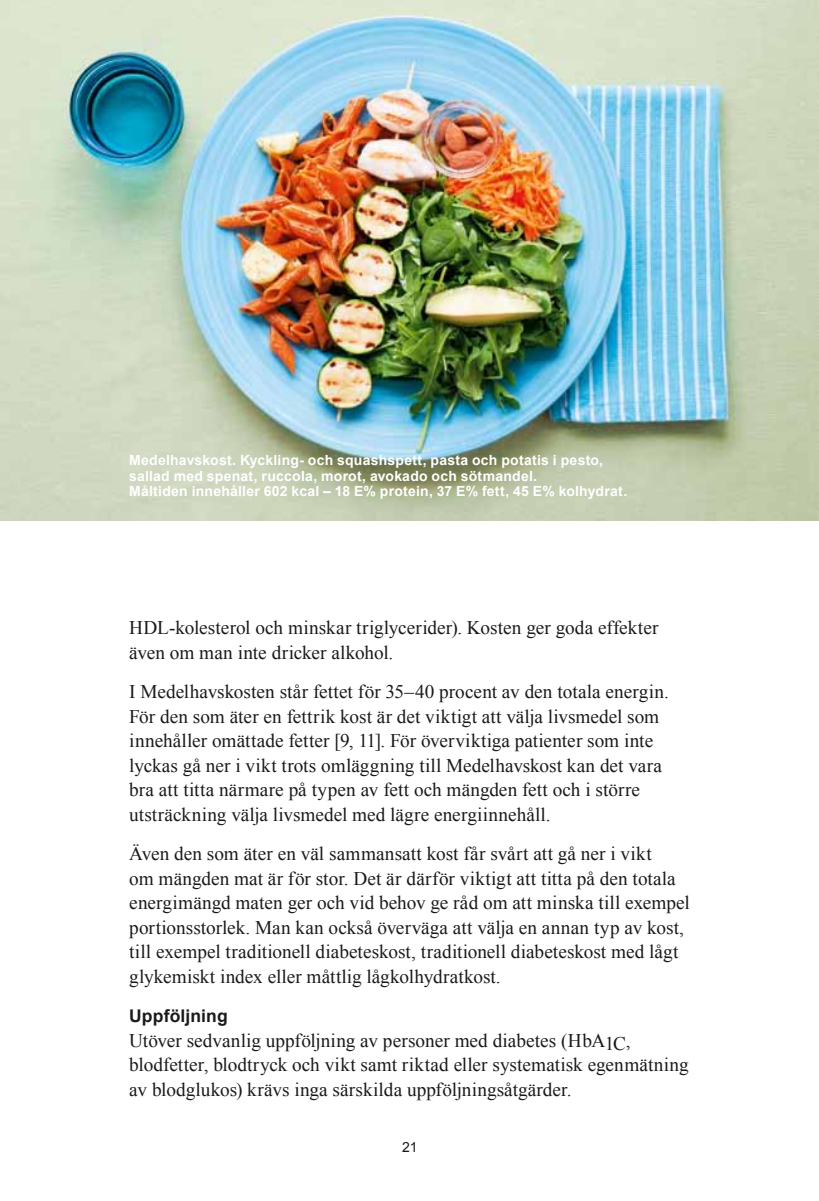
<style>
.page{position:relative;width:819px;height:1201px;background:#fff}
.page>*{position:absolute;margin:0;border:0;box-sizing:border-box;transform-origin:0 0}
.t1{font:19.25px/24.5px "Times New Roman";letter-spacing:.005em;color:#1b1a19}
.t2{font:700 17.5px "Arial";letter-spacing:.005em;color:#1b1a19}
.t3{font:700 14px/15.8px "Arial";letter-spacing:.015em;color:#fff}
.t4{font:14px "Arial";color:#1b1a19}
</style>
<div class="page">
<img style="left:0;top:0;width:819px;height:520px">
<p class="t3" style="left:129px;top:452px;width:499px">Medelhavskost. Kyckling- och squashspett, pasta och potatis i pesto, sallad med spenat, ruccola, morot, avokado och sötmandel.<br>Måltiden innehåller 602 kcal – 18 E% protein, 37 E% fett, 45 E% kolhydrat.</p>
<p class="t1" style="left:129px;top:615px;width:530px">HDL-kolesterol och minskar triglycerider). Kosten ger goda effekter även om man inte dricker alkohol.</p>
<p class="t1" style="left:129px;top:679px;width:541px">I Medelhavskosten står fettet för 35–40 procent av den totala energin.<br>För den som äter en fettrik kost är det viktigt att välja livsmedel som innehåller omättade fetter [9, 11]. För överviktiga patienter som inte lyckas gå ner i vikt trots omläggning till Medelhavskost kan det vara bra att titta närmare på typen av fett och mängden fett och i större utsträckning välja livsmedel med lägre energiinnehåll.</p>
<p class="t1" style="left:129px;top:841px;width:562px">Även den som äter en väl sammansatt kost får svårt att gå ner i vikt<br>om mängden mat är för stor. Det är därför viktigt att titta på den totala energimängd maten ger och vid behov ge råd om att minska till exempel portionsstorlek. Man kan också överväga att välja en annan typ av kost, till exempel traditionell diabeteskost, traditionell diabeteskost med lågt glykemiskt index eller måttlig lågkolhydratkost.</p>
<p class="t2" style="left:129px;top:1004px;width:100px">Uppföljning</p>
<p class="t1" style="left:129px;top:1027px;width:561px">Utöver sedvanlig uppföljning av personer med diabetes (HbA1C, blodfetter, blodtryck och vikt samt riktad eller systematisk egenmätning av blodglukos) krävs inga särskilda uppföljningsåtgärder.</p>
<p class="t4" style="left:402px;top:1137px;width:17px">21</p>
</div>
